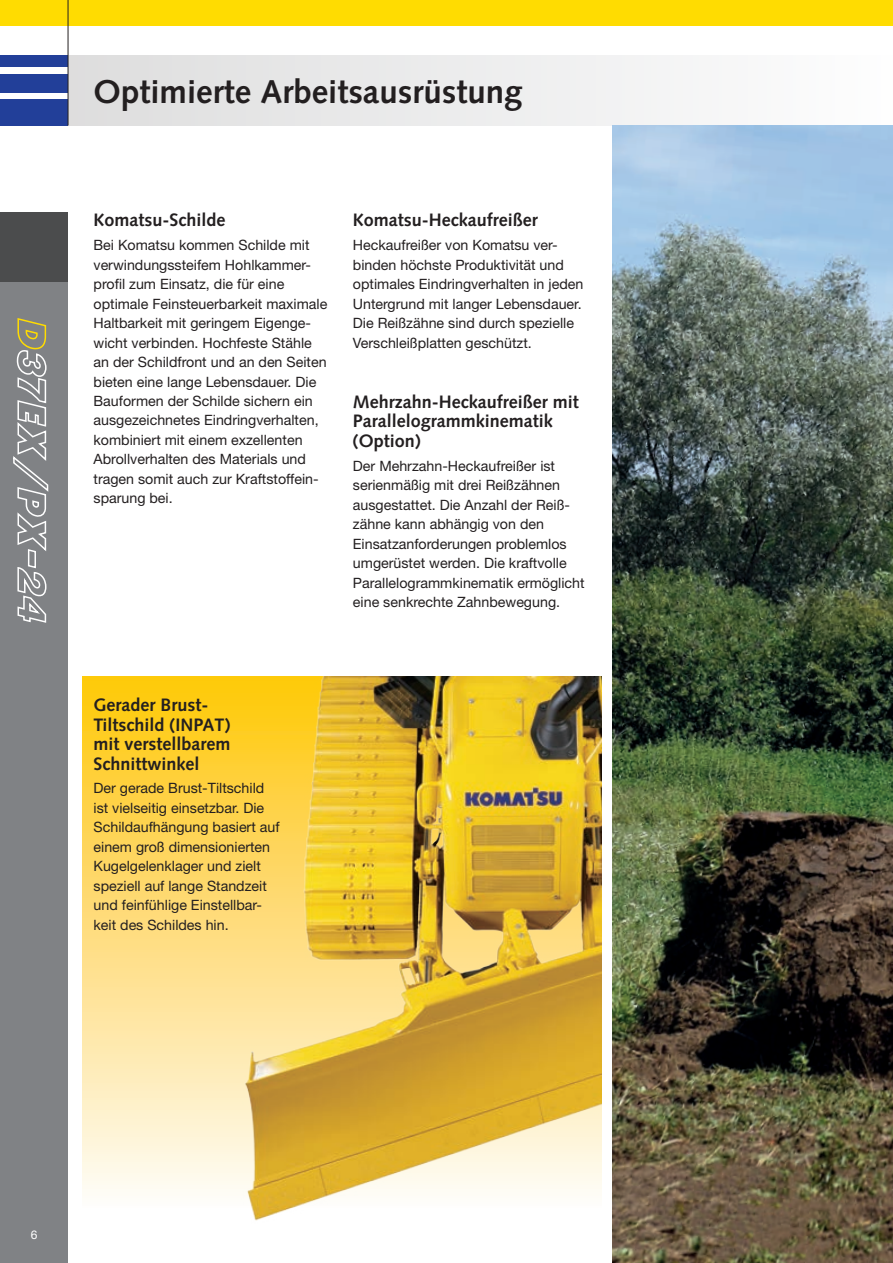
<style>
.page{position:relative;width:893px;height:1263px;background:#fff}
.page>*{position:absolute;margin:0;border:0;box-sizing:border-box;transform-origin:0 0}
.t1{font:700 33px "Syntax LTCE";color:#231f20}
.t2{font:700 18px/19.5px "Syntax LTCE";color:#231f20}
.t3{font:14.25px/19.5px "Helvetica Neue LT Pro";color:#231f20}
.t4{font:12px "Helvetica Neue LT Pro";color:#fff}
</style>
<div class="page">
<div style="left:0;top:213px;width:68px;height:1050px;background:#808285"></div>
<div style="left:0;top:99px;width:68px;height:26px;background:#223f99"></div>
<div style="left:0;top:74px;width:68px;height:18px;background:#223f99"></div>
<div style="left:0;top:55px;width:68px;height:12px;background:#223f99"></div>
<div style="left:0;top:0;width:893px;height:26px;background:#ffdc01"></div>
<div style="left:0;top:213px;width:68px;height:69px;background:#4b4c4d"></div>
<div style="left:68px;top:55px;width:825px;height:70px;background:linear-gradient(to right,#ddddde,#fdfdfe)"></div>
<hr style="left:68px;top:0;width:1px;height:125px;background:#231f20">
<img style="left:612px;top:125px;width:281px;height:1138px">
<div style="left:83px;top:676px;width:519px;height:532px;background:linear-gradient(to bottom,#ffc60a,#fefaf9)"></div>
<img style="left:198px;top:676px;width:404px;height:545px">
<svg style="left:13px;top:318px;width:36px;height:305px"></svg>
<h1 class="t1" style="left:94px;top:73px;width:430px">Optimierte Arbeitsausrüstung</h1>
<p class="t2" style="left:94px;top:210px;width:133px">Komatsu-Schilde</p>
<p class="t3" style="left:94px;top:235px;width:235px">Bei Komatsu kommen Schilde mit verwindungssteifem Hohlkammer&shy;profil zum Einsatz, die für eine optimale Feinsteuerbarkeit maximale Haltbarkeit mit geringem Eigenge&shy;wicht verbinden. Hochfeste Stähle an der Schildfront und an den Seiten bieten eine lange Lebensdauer. Die Bauformen der Schilde sichern ein ausgezeichnetes Eindringverhalten, kombiniert mit einem exzellenten Abrollverhalten des Materials und tragen somit auch zur Kraftstoffein&shy;sparung bei.</p>
<p class="t2" style="left:353px;top:210px;width:186px">Komatsu-Heckaufreißer</p>
<p class="t3" style="left:353px;top:235px;width:232px">Heckaufreißer von Komatsu ver&shy;binden höchste Produktivität und optimales Eindringverhalten in jeden Untergrund mit langer Lebensdauer.<br>Die Reißzähne sind durch spezielle Verschleißplatten geschützt.</p>
<p class="t2" style="left:353px;top:392px;width:227px">Mehrzahn-Heckaufreißer mit<br>Parallelogrammkinematik (Option)</p>
<p class="t3" style="left:353px;top:456px;width:233px">Der Mehrzahn-Heckaufreißer ist serienmäßig mit drei Reißzähnen ausgestattet. Die Anzahl der Reiß&shy;zähne kann abhängig von den Einsatzanforderungen problemlos umgerüstet werden. Die kraftvolle Parallelogrammkinematik ermöglicht eine senkrechte Zahnbewegung.</p>
<p class="t2" style="left:94px;top:695px;width:139px">Gerader Brust-<br>Tiltschild (INPAT) mit verstellbarem<br>Schnittwinkel</p>
<p class="t3" style="left:94px;top:778px;width:188px">Der gerade Brust-Tiltschild ist vielseitig einsetzbar. Die<br>Schildaufhängung basiert auf einem groß dimensionierten<br>Kugelgelenklager und zielt speziell auf lange Standzeit und feinfühlige Einstellbar&shy;keit des Schildes hin.</p>
<p class="t4" style="left:31px;top:1227px;width:8px">6</p>
</div>
